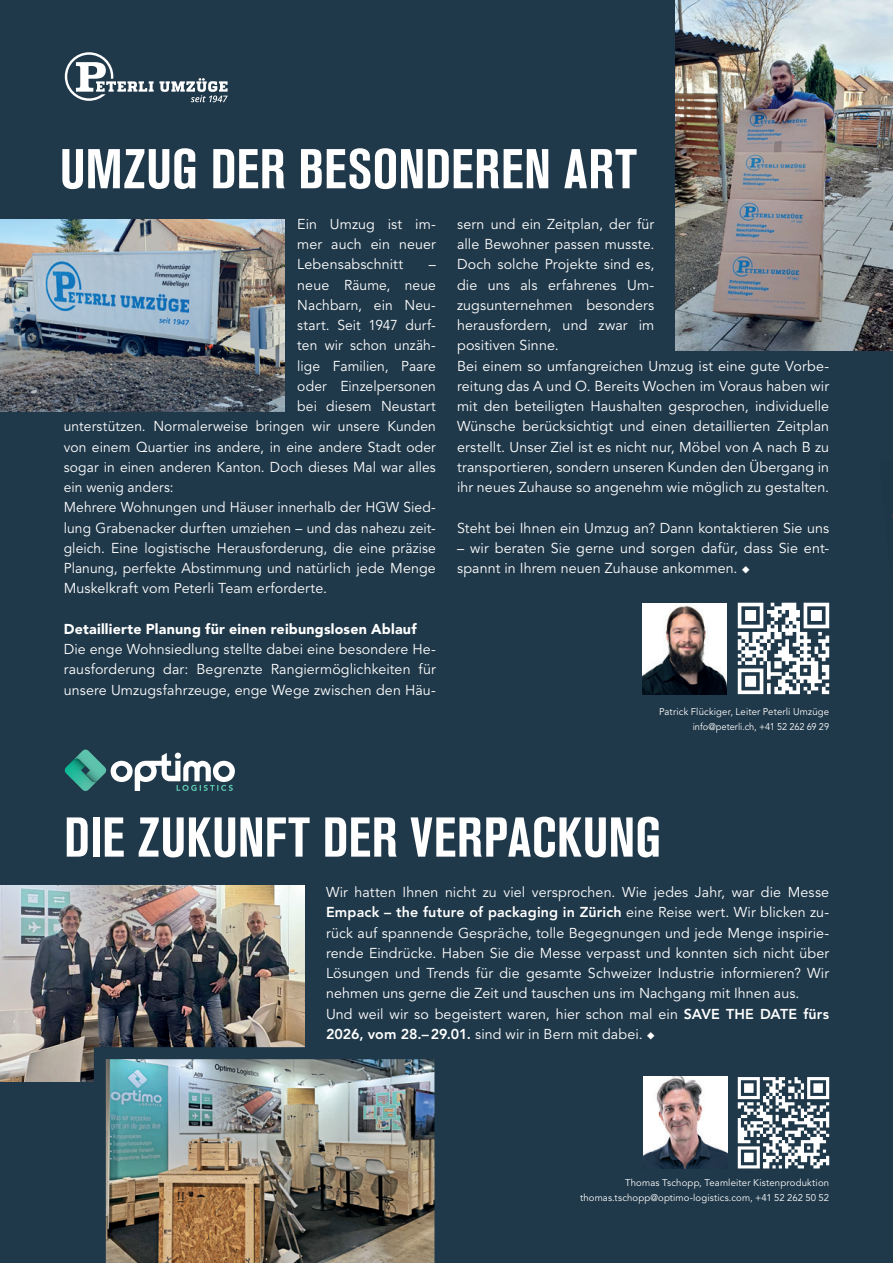
<style>
.page{position:relative;width:893px;height:1263px;background:#20394a}
.page>*{position:absolute;margin:0;border:0;box-sizing:border-box;transform-origin:0 0}
.t1{font:700 condensed 55.5px "Akzidenz Grotesk Pro";letter-spacing:.01em;color:#fff}
.t2{font:14.25px/20.2px "Avenir LT Std";letter-spacing:.01em;color:#fff}
.t3{font:900 14.25px "Avenir LT Std";letter-spacing:.015em;color:#fff}
.t4{font:9.75px/15px "Avenir LT Std";letter-spacing:.015em;color:#fff;text-align:right}
.s1{font-weight:800}
</style>
<div class="page">
<svg style="left:65px;top:52px;width:163px;height:50px"></svg>
<svg style="left:65px;top:749px;width:170px;height:42px"></svg>
<img style="left:643px;top:1076px;width:84px;height:92px">
<img style="left:0;top:219px;width:285px;height:192px">
<img style="left:676px;top:0;width:217px;height:350px">
<img style="left:0;top:886px;width:304px;height:195px">
<img style="left:94px;top:1047px;width:341px;height:216px">
<img style="left:642px;top:603px;width:84px;height:92px">
<svg style="left:738px;top:1077px;width:91px;height:91px"></svg>
<svg style="left:738px;top:603px;width:91px;height:91px"></svg>
<h1 class="t1" style="left:60px;top:133px;width:578px">UMZUG DER BESONDEREN ART</h1>
<p class="t2" style="left:297px;top:214px;width:140px;text-align:justify">Ein Umzug ist im&shy;mer auch ein neuer Lebensabschnitt</p>
<p class="t2" style="left:429px;top:255px;width:9px">–</p>
<p class="t2" style="left:297px;top:275px;width:140px">neue Räume, neue</p>
<p class="t2" style="left:297px;top:295px;width:140px">Nachbarn, ein Neu-</p>
<p class="t2" style="left:297px;top:315px;width:140px">start. Seit 1947 durf-</p>
<p class="t2" style="left:297px;top:336px;width:140px">ten wir schon unzäh-</p>
<p class="t2" style="left:297px;top:356px;width:140px">lige Familien, Paare</p>
<p class="t2" style="left:297px;top:376px;width:140px">oder Einzelpersonen</p>
<p class="t2" style="left:297px;top:396px;width:140px">bei diesem Neustart</p>
<p class="t2" style="left:64px;top:417px;width:374px">unterstützen. Normalerweise bringen wir unsere Kunden</p>
<p class="t2" style="left:64px;top:437px;width:374px">von einem Quartier ins andere, in eine andere Stadt oder</p>
<p class="t2" style="left:64px;top:457px;width:374px">sogar in einen anderen Kanton. Doch dieses Mal war alles</p>
<p class="t2" style="left:64px;top:477px;width:111px">ein wenig anders:</p>
<p class="t2" style="left:64px;top:498px;width:374px">Mehrere Wohnungen und Häuser innerhalb der HGW Sied-</p>
<p class="t2" style="left:64px;top:518px;width:374px">lung Grabenacker durften umziehen – und das nahezu zeit-</p>
<p class="t2" style="left:64px;top:538px;width:374px">gleich. Eine logistische Herausforderung, die eine präzise</p>
<p class="t2" style="left:64px;top:558px;width:374px">Planung, perfekte Abstimmung und natürlich jede Menge</p>
<p class="t2" style="left:64px;top:579px;width:265px">Muskelkraft vom Peterli Team erforderte.</p>
<p class="t3" style="left:64px;top:620px;width:354px">Detaillierte Planung für einen reibungslosen Ablauf</p>
<p class="t2" style="left:64px;top:639px;width:374px;text-align:justify">Die enge Wohnsiedlung stellte dabei eine besondere He&shy;rausforderung dar: Begrenzte Rangiermöglichkeiten für unsere Umzugsfahrzeuge, enge Wege zwischen den Häu-</p>
<p class="t2" style="left:457px;top:214px;width:374px">sern und ein Zeitplan, der für<br>alle Bewohner passen musste.<br>Doch solche Projekte sind es,<br>die uns als erfahrenes Um-<br>zugsunternehmen besonders<br>herausfordern, und zwar im<br>positiven Sinne.<br>Bei einem so umfangreichen Umzug ist eine gute Vorbe&shy;reitung das A und O. Bereits Wochen im Voraus haben wir mit den beteiligten Haushalten gesprochen, individuelle Wünsche berücksichtigt und einen detaillierten Zeitplan erstellt. Unser Ziel ist es nicht nur, Möbel von A nach B zu transportieren, sondern unseren Kunden den Übergang in ihr neues Zuhause so angenehm wie möglich zu gestalten.</p>
<p class="t2" style="left:457px;top:518px;width:374px">Steht bei Ihnen ein Umzug an? Dann kontaktieren Sie uns</p>
<p class="t2" style="left:457px;top:538px;width:374px">– wir beraten Sie gerne und sorgen dafür, dass Sie ent&shy;spannt in Ihrem neuen Zuhause ankommen. ◆</p>
<p class="t4" style="left:659px;top:704px;width:172px">Patrick Flückiger, Leiter Peterli Umzüge info@peterli.ch, +41 52 262 69 29</p>
<h1 class="t1" style="left:64px;top:801px;width:598px">DIE ZUKUNFT DER VERPACKUNG</h1>
<p class="t2" style="left:326px;top:882px;width:505px">Wir hatten Ihnen nicht zu viel versprochen. Wie jedes Jahr, war die Messe <span class="s1">Empack – the future of packaging in Zürich</span> eine Reise wert. Wir blicken zu&shy;rück auf spannende Gespräche, tolle Begegnungen und jede Menge inspirie&shy;rende Eindrücke. Haben Sie die Messe verpasst und konnten sich nicht über Lösungen und Trends für die gesamte Schweizer Industrie informieren? Wir nehmen uns gerne die Zeit und tauschen uns im Nachgang mit Ihnen aus.<br>Und weil wir so begeistert waren, hier schon mal ein <span class="s1">SAVE THE DATE fürs 2026, vom 28.– 29.01.</span> sind wir in Bern mit dabei. ◆</p>
<p class="t4" style="left:580px;top:1175px;width:251px">Thomas Tschopp, Teamleiter Kistenproduktion thomas.tschopp@optimo-logistics.com, +41 52 262 50 52</p>
</div>
